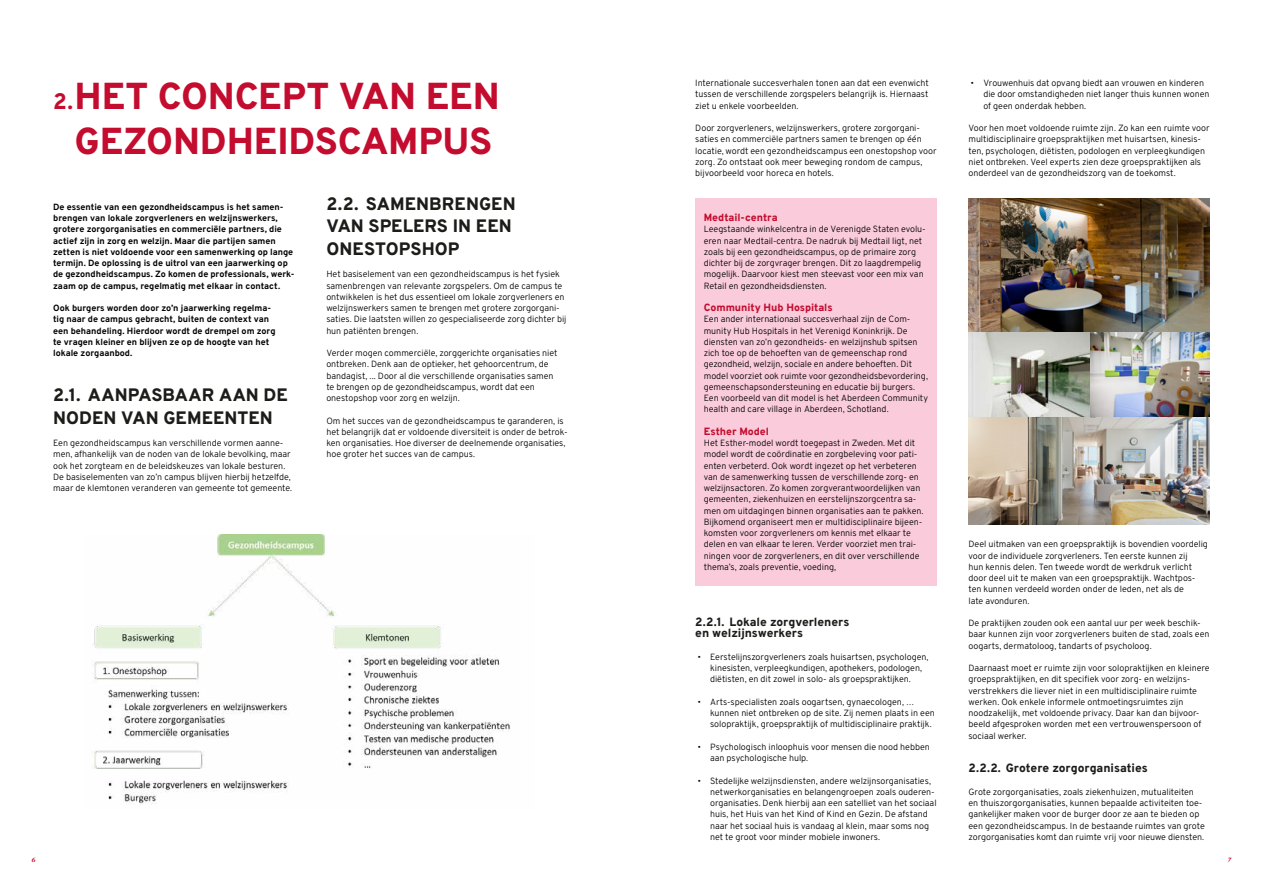
<style>
.page{position:relative;width:1263px;height:893px;background:#fff}
.page>*{position:absolute;margin:0;border:0;box-sizing:border-box;transform-origin:0 0}
.t1{font:800 37.5px/45px "Overpass";letter-spacing:-.005em;color:#c30c2e;text-align:center}
.t2{font:800 18px/22.5px "Overpass";color:#1c1c19}
.t3{font:800 12px/11.2px "Overpass";letter-spacing:-.005em;color:#1c1c19}
.t4{font:800 10.5px "Overpass";color:#c30c2e}
.t5{font:300 9px/11.2px "Overpass";letter-spacing:-.005em;color:#000}
.t6{font:700 9px/11.2px "Overpass";color:#000}
.t7{font:italic 800 6.75px "Bennet Display";color:#c30c2e}
.s1{font-size:22.5px}
</style>
<div class="page">
<div style="left:695px;top:198px;width:241px;height:388px;background:#f9cbdb"></div>
<img style="left:968px;top:198px;width:242px;height:327px">
<img style="left:92px;top:535px;width:419px;height:270px">
<h1 class="t1" style="left:53px;top:73px;width:448px"><span class="s1">2.</span> HET CONCEPT VAN EEN<br>GEZONDHEIDSCAMPUS</h1>
<p class="t6" style="left:53px;top:201px;width:243px">De essentie van een gezondheidscampus is het samen&shy;brengen van lokale zorgverleners en welzijnswerkers, grotere zorgorganisaties en commerciële partners, die actief zijn in zorg en welzijn. Maar die partijen samen zetten is niet voldoende voor een samenwerking op lange termijn. De oplossing is de uitrol van een jaarwerking op de gezondheidscampus. Zo komen de professionals, werk&shy;zaam op de campus, regelmatig met elkaar in contact.</p>
<p class="t6" style="left:53px;top:302px;width:224px">Ook burgers worden door zo’n jaarwerking regelma&shy;tig naar de campus gebracht, buiten de context van een behandeling. Hierdoor wordt de drempel om zorg te vragen kleiner en blijven ze op de hoogte van het lokale zorgaanbod.</p>
<h2 class="t2" style="left:53px;top:383px;width:236px">2.1. AANPASBAAR AAN DE<br>NODEN VAN GEMEENTEN</h2>
<p class="t5" style="left:53px;top:437px;width:241px">Een gezondheidscampus kan verschillende vormen aanne&shy;men, afhankelijk van de noden van de lokale bevolking, maar ook het zorgteam en de beleidskeuzes van lokale besturen.<br>De basiselementen van zo’n campus blijven hierbij hetzelfde, maar de klemtonen veranderen van gemeente tot gemeente.</p>
<h2 class="t2" style="left:326px;top:192px;width:191px">2.2. SAMENBRENGEN<br>VAN SPELERS IN EEN<br>ONESTOPSHOP</h2>
<p class="t5" style="left:326px;top:268px;width:242px">Het basiselement van een gezondheidscampus is het fysiek samenbrengen van relevante zorgspelers. Om de campus te ontwikkelen is het dus essentieel om lokale zorgverleners en welzijnswerkers samen te brengen met grotere zorgorgani&shy;saties. Die laatsten willen zo gespecialiseerde zorg dichter bij hun patiënten brengen.</p>
<p class="t5" style="left:326px;top:347px;width:233px">Verder mogen commerciële, zorggerichte organisaties niet ontbreken. Denk aan de optieker, het gehoorcentrum, de bandagist, ... Door al die verschillende organisaties samen te brengen op de gezondheidscampus, wordt dat een onestopshop voor zorg en welzijn.</p>
<p class="t5" style="left:326px;top:414px;width:243px">Om het succes van de gezondheidscampus te garanderen, is het belangrijk dat er voldoende diversiteit is onder de betrok&shy;ken organisaties. Hoe diverser de deelnemende organisaties, hoe groter het succes van de campus.</p>
<p class="t5" style="left:695px;top:77px;width:235px;text-align:justify">Internationale succesverhalen tonen aan dat een evenwicht tussen de verschillende zorgspelers belangrijk is. Hiernaast ziet u enkele voorbeelden.</p>
<p class="t5" style="left:695px;top:122px;width:243px">Door zorgverleners, welzijnswerkers, grotere zorgorgani&shy;saties en commerciële partners samen te brengen op één locatie, wordt een gezondheidscampus een onestopshop voor zorg. Zo ontstaat ook meer beweging rondom de campus, bijvoorbeeld voor horeca en hotels.</p>
<p class="t4" style="left:704px;top:211px;width:75px">Medtail-centra</p>
<p class="t5" style="left:704px;top:223px;width:223px">Leegstaande winkelcentra in de Verenigde Staten evolu&shy;eren naar Medtail-centra. De nadruk bij Medtail ligt, net zoals bij een gezondheidscampus, op de primaire zorg dichter bij de zorgvrager brengen. Dit zo laagdrempelig mogelijk. Daarvoor kiest men steevast voor een mix van Retail en gezondheidsdiensten.</p>
<p class="t4" style="left:704px;top:301px;width:130px">Community Hub Hospitals</p>
<p class="t5" style="left:704px;top:313px;width:226px">Een ander internationaal succesverhaal zijn de Com&shy;munity Hub Hospitals in het Verenigd Koninkrijk. De diensten van zo’n gezondheids- en welzijnshub spitsen zich toe op de behoeften van de gemeenschap rond gezondheid, welzijn, sociale en andere behoeften. Dit model voorziet ook ruimte voor gezondheidsbevordering, gemeenschapsondersteuning en educatie bij burgers.<br>Een voorbeeld van dit model is het Aberdeen Community health and care village in Aberdeen, Schotland.</p>
<p class="t4" style="left:704px;top:425px;width:67px">Esther Model</p>
<p class="t5" style="left:704px;top:437px;width:221px">Het Esther-model wordt toegepast in Zweden. Met dit model wordt de coördinatie en zorgbeleving voor pati&shy;enten verbeterd. Ook wordt ingezet op het verbeteren van de samenwerking tussen de verschillende zorg- en welzijnsactoren. Zo komen zorgverantwoordelijken van gemeenten, ziekenhuizen en eerstelijnszorgcentra sa&shy;men om uitdagingen binnen organisaties aan te pakken.<br>Bijkomend organiseert men er multidisciplinaire bijeen&shy;komsten voor zorgverleners om kennis met elkaar te delen en van elkaar te leren. Verder voorziet men trai&shy;ningen voor de zorgverleners, en dit over verschillende thema’s, zoals preventie, voeding,</p>
<h3 class="t3" style="left:695px;top:616px;width:156px">2.2.1. Lokale zorgverleners en welzijnswerkers</h3>
<p class="t5" style="left:710px;top:652px;width:220px;text-indent:-13px">• Eerstelijnszorgverleners zoals huisartsen, psychologen, kinesisten, verpleegkundigen, apothekers, podologen, diëtisten, en dit zowel in solo- als groepspraktijken.</p>
<p class="t5" style="left:710px;top:697px;width:226px;text-indent:-13px">• Arts-specialisten zoals oogartsen, gynaecologen, … kunnen niet ontbreken op de site. Zij nemen plaats in een solopraktijk, groepspraktijk of multidisciplinaire praktijk.</p>
<p class="t5" style="left:710px;top:742px;width:221px;text-indent:-13px">• Psychologisch inloophuis voor mensen die nood hebben aan psychologische hulp.</p>
<p class="t5" style="left:710px;top:776px;width:228px;text-indent:-13px">• Stedelijke welzijnsdiensten, andere welzijnsorganisaties, netwerkorganisaties en belangengroepen zoals ouderen&shy;organisaties. Denk hierbij aan een satelliet van het sociaal huis, het Huis van het Kind of Kind en Gezin. De afstand naar het sociaal huis is vandaag al klein, maar soms nog net te groot voor minder mobiele inwoners.</p>
<p class="t5" style="left:983px;top:78px;width:228px;text-indent:-13px">• Vrouwenhuis dat opvang biedt aan vrouwen en kinderen die door omstandigheden niet langer thuis kunnen wonen of geen onderdak hebben.</p>
<p class="t5" style="left:968px;top:122px;width:243px">Voor hen moet voldoende ruimte zijn. Zo kan een ruimte voor multidisciplinaire groepspraktijken met huisartsen, kinesis&shy;ten, psychologen, diëtisten, podologen en verpleegkundigen niet ontbreken. Veel experts zien deze groepspraktijken als onderdeel van de gezondheidszorg van de toekomst.</p>
<p class="t5" style="left:968px;top:538px;width:241px">Deel uitmaken van een groepspraktijk is bovendien voordelig voor de individuele zorgverleners. Ten eerste kunnen zij<br>hun kennis delen. Ten tweede wordt de werkdruk verlicht door deel uit te maken van een groepspraktijk. Wachtpos&shy;ten kunnen verdeeld worden onder de leden, net als de<br>late avonduren.</p>
<p class="t5" style="left:968px;top:617px;width:243px">De praktijken zouden ook een aantal uur per week beschik&shy;baar kunnen zijn voor zorgverleners buiten de stad, zoals een oogarts, dermatoloog, tandarts of psycholoog.</p>
<p class="t5" style="left:968px;top:662px;width:243px">Daarnaast moet er ruimte zijn voor solopraktijken en kleinere groepspraktijken, en dit specifiek voor zorg- en welzijns&shy;verstrekkers die liever niet in een multidisciplinaire ruimte werken. Ook enkele informele ontmoetingsruimtes zijn noodzakelijk, met voldoende privacy. Daar kan dan bijvoor&shy;beeld afgesproken worden met een vertrouwenspersoon of sociaal werker.</p>
<h3 class="t3" style="left:968px;top:762px;width:181px">2.2.2. Grotere zorgorganisaties</h3>
<p class="t5" style="left:968px;top:786px;width:238px">Grote zorgorganisaties, zoals ziekenhuizen, mutualiteiten en thuiszorgorganisaties, kunnen bepaalde activiteiten toe&shy;gankelijker maken voor de burger door ze aan te bieden op een gezondheidscampus. In de bestaande ruimtes van grote zorgorganisaties komt dan ruimte vrij voor nieuwe diensten.</p>
<p class="t7" style="left:32px;top:856px;width:5px">6</p>
<p class="t7" style="left:1228px;top:856px;width:5px">7</p>
</div>
